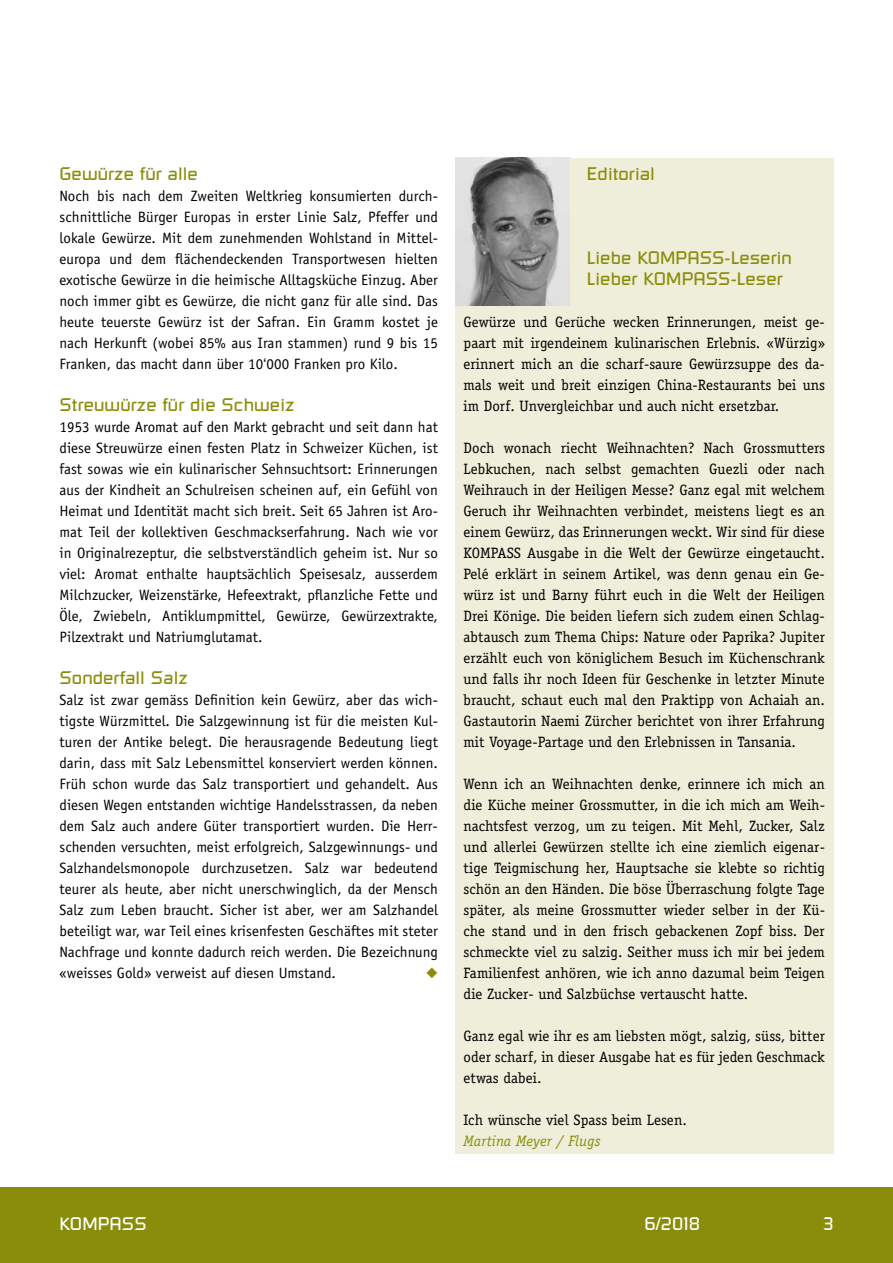
<style>
.page{position:relative;width:893px;height:1263px;background:#fff}
.page>*{position:absolute;margin:0;border:0;box-sizing:border-box;transform-origin:0 0}
.t1{font:18px/21px "Russell Square";letter-spacing:.005em;color:#8a8d09}
.t2{font:18px "Russell Square";letter-spacing:.005em;color:#fff}
.t3{font:15px/21px "Officina Sans";letter-spacing:.005em;color:#000;text-align:justify}
.t4{font:15px/21px "Officina Serif";letter-spacing:.005em;color:#000;text-align:justify}
.t5{font:italic 15px "Officina Serif";letter-spacing:.005em;color:#8a8d09}
.s1{font-family:"Helvetica"}
</style>
<div class="page">
<div style="left:0;top:1187px;width:893px;height:76px;background:#8a8d09"></div>
<div style="left:455px;top:158px;width:378px;height:996px;background:#eeeeda"></div>
<img style="left:455px;top:157px;width:115px;height:148px">
<p class="t1" style="left:60px;top:163px;width:140px">Gewürze für alle</p>
<p class="t3" style="left:60px;top:185px;width:380px">Noch bis nach dem Zweiten Weltkrieg konsumierten durch&shy;schnittliche Bürger Europas in erster Linie Salz, Pfeffer und lokale Gewürze. Mit dem zunehmenden Wohlstand in Mittel&shy;europa und dem flächendeckenden Transportwesen hielten exotische Gewürze in die heimische Alltagsküche Einzug. Aber noch immer gibt es Gewürze, die nicht ganz für alle sind. Das heute teuerste Gewürz ist der Safran. Ein Gramm kostet je nach Herkunft (wobei 85% aus Iran stammen) rund 9 bis 15<br>Franken, das macht dann über 10<span class="s1">‘</span>000 Franken pro Kilo.</p>
<p class="t1" style="left:60px;top:394px;width:236px">Streuwürze für die Schweiz</p>
<p class="t3" style="left:60px;top:416px;width:380px">1953 wurde Aromat auf den Markt gebracht und seit dann hat diese Streuwürze einen festen Platz in Schweizer Küchen, ist fast sowas wie ein kulinarischer Sehnsuchtsort: Erinnerungen aus der Kindheit an Schulreisen scheinen auf, ein Gefühl von Heimat und Identität macht sich breit. Seit 65 Jahren ist Aro&shy;mat Teil der kollektiven Geschmackserfahrung. Nach wie vor in Originalrezeptur, die selbstverständlich geheim ist. Nur so viel: Aromat enthalte hauptsächlich Speisesalz, ausserdem Milchzucker, Weizenstärke, Hefeextrakt, pflanzliche Fette und Öle, Zwiebeln, Antiklumpmittel, Gewürze, Gewürzextrakte, Pilzextrakt und Natriumglutamat.</p>
<p class="t1" style="left:60px;top:667px;width:130px">Sonderfall Salz</p>
<p class="t3" style="left:60px;top:689px;width:380px">Salz ist zwar gemäss Definition kein Gewürz, aber das wich&shy;tigste Würzmittel. Die Salzgewinnung ist für die meisten Kul&shy;turen der Antike belegt. Die herausragende Bedeutung liegt darin, dass mit Salz Lebensmittel konserviert werden können.<br>Früh schon wurde das Salz transportiert und gehandelt. Aus diesen Wegen entstanden wichtige Handelsstrassen, da neben dem Salz auch andere Güter transportiert wurden. Die Herr&shy;schenden versuchten, meist erfolgreich, Salzgewinnungs- und Salzhandelsmonopole durchzusetzen. Salz war bedeutend teurer als heute, aber nicht unerschwinglich, da der Mensch Salz zum Leben braucht. Sicher ist aber, wer am Salzhandel beteiligt war, war Teil eines krisenfesten Geschäftes mit steter Nachfrage und konnte dadurch reich werden. Die Bezeichnung «weisses Gold» verweist auf diesen Umstand.</p>
<p class="t1" style="left:587px;top:163px;width:70px">Editorial</p>
<p class="t1" style="left:587px;top:247px;width:207px">Liebe KOMPASS-Leserin<br>Lieber KOMPASS-Leser</p>
<p class="t4" style="left:463px;top:311px;width:363px">Gewürze und Gerüche wecken Erinnerungen, meist ge&shy;paart mit irgendeinem kulinarischen Erlebnis. «Würzig» erinnert mich an die scharf-saure Gewürzsuppe des da&shy;mals weit und breit einzigen China-Restaurants bei uns im Dorf. Unvergleichbar und auch nicht ersetzbar.</p>
<p class="t4" style="left:463px;top:437px;width:363px">Doch wonach riecht Weihnachten? Nach Grossmutters Lebkuchen, nach selbst gemachten Guezli oder nach Weihrauch in der Heiligen Messe? Ganz egal mit welchem Geruch ihr Weihnachten verbindet, meistens liegt es an einem Gewürz, das Erinnerungen weckt. Wir sind für diese KOMPASS Ausgabe in die Welt der Gewürze eingetaucht.<br>Pelé erklärt in seinem Artikel, was denn genau ein Ge&shy;würz ist und Barny führt euch in die Welt der Heiligen Drei Könige. Die beiden liefern sich zudem einen Schlag&shy;abtausch zum Thema Chips: Nature oder Paprika? Jupiter erzählt euch von königlichem Besuch im Küchenschrank und falls ihr noch Ideen für Geschenke in letzter Minute braucht, schaut euch mal den Praktipp von Achaiah an.<br>Gastautorin Naemi Zürcher berichtet von ihrer Erfahrung mit Voyage-Partage und den Erlebnissen in Tansania.</p>
<p class="t4" style="left:463px;top:773px;width:363px">Wenn ich an Weihnachten denke, erinnere ich mich an die Küche meiner Grossmutter, in die ich mich am Weih&shy;nachtsfest verzog, um zu teigen. Mit Mehl, Zucker, Salz und allerlei Gewürzen stellte ich eine ziemlich eigenar&shy;tige Teigmischung her, Hauptsache sie klebte so richtig schön an den Händen. Die böse Überraschung folgte Tage später, als meine Grossmutter wieder selber in der Kü&shy;che stand und in den frisch gebackenen Zopf biss. Der schmeckte viel zu salzig. Seither muss ich mir bei jedem Familienfest anhören, wie ich anno dazumal beim Teigen die Zucker- und Salzbüchse vertauscht hatte.</p>
<p class="t4" style="left:463px;top:1025px;width:363px">Ganz egal wie ihr es am liebsten mögt, salzig, süss, bitter oder scharf, in dieser Ausgabe hat es für jeden Geschmack etwas dabei.</p>
<p class="t4" style="left:463px;top:1109px;width:225px">Ich wünsche viel Spass beim Lesen.</p>
<p class="t5" style="left:463px;top:1132px;width:139px">Martina Meyer / Flugs</p>
<p class="t2" style="left:60px;top:1213px;width:89px">KOMPASS</p>
<p class="t2" style="left:644px;top:1213px;width:57px">6/2018</p>
<p class="t2" style="left:823px;top:1213px;width:12px">3</p>
</div>
